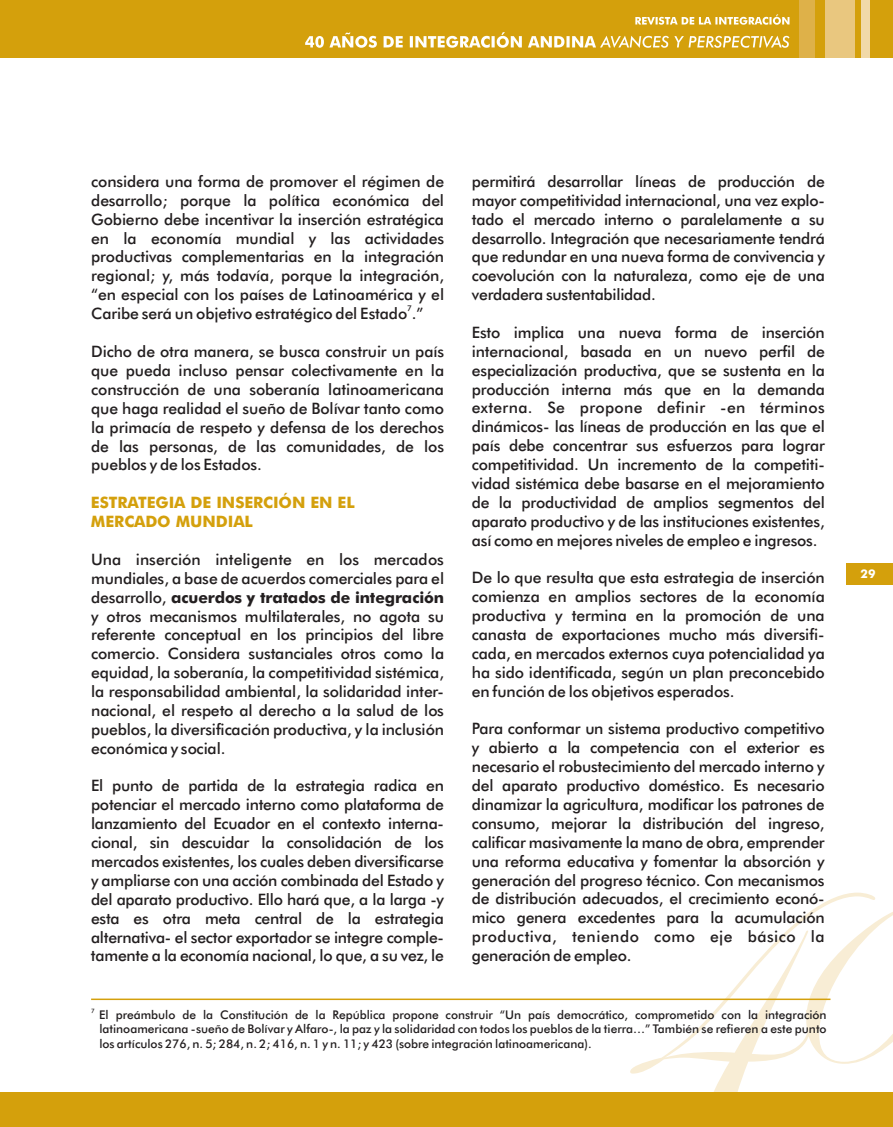
<style>
.page{position:relative;width:893px;height:1127px;background:#fff}
.page>*{position:absolute;margin:0;border:0;box-sizing:border-box;transform-origin:0 0}
.t1{font:500 15.75px/18.9px "Futura BT";letter-spacing:-.01em;color:#231f20;text-align:justify}
.t2{font:500 15.75px/18.9px "Futura BT";letter-spacing:-.005em;color:#d4a00c}
.t3{font:500 12px/14.4px "Futura BT";color:#231f20;text-align:justify}
.t4{font:500 12px "Futura BT";color:#fff}
.t5{font:500 7.8px "Futura BT";color:#231f20}
.t6{font:500 6px "Futura BT";color:#231f20}
.s1{font-style:inherit}
</style>
<div class="page">
<div style="left:846px;top:563px;width:47px;height:21px;background:#d4a00c"></div>
<svg style="left:630px;top:892px;width:263px;height:200px"></svg>
<div style="left:0;top:0;width:893px;height:58px;background:#d4a00c"></div>
<div style="left:825px;top:0;width:29px;height:58px;background:#e9c77f"></div>
<div style="left:861px;top:0;width:9px;height:58px;background:#f1d9a8"></div>
<svg style="left:635px;top:14px;width:154px;height:11px"></svg>
<svg style="left:305px;top:32px;width:484px;height:16px"></svg>
<div style="left:799px;top:0;width:15px;height:58px;background:#deb149"></div>
<div style="left:0;top:1092px;width:893px;height:35px;background:#d4a00c"></div>
<hr style="left:91px;top:998px;width:739px;height:2px;background:#d4a00c">
<p class="t1" style="left:91px;top:173px;width:355px">considera una forma de promover el régimen de desarrollo; porque la política económica del Gobierno debe incentivar la inserción estratégica en la economía mundial y las actividades productivas complementarias en la integración regional; y, más todavía, porque la integración, “en especial con los países de Latinoamérica y el</p>
<p class="t5" style="left:407px;top:305px;width:6px">7</p>
<p class="t1" style="left:91px;top:306px;width:334px">Caribe será un objetivo estratégico del Estado .”</p>
<p class="t1" style="left:91px;top:344px;width:355px">Dicho de otra manera, se busca construir un país que pueda incluso pensar colectivamente en la construcción de una soberanía latinoamericana que haga realidad el sueño de Bolívar tanto como la primacía de respeto y defensa de los derechos de las personas, de las comunidades, de los pueblos y de los Estados.</p>
<p class="t2" style="left:91px;top:495px;width:265px">ESTRATEGIA DE INSERCIÓN EN EL<br>MERCADO MUNDIAL</p>
<p class="t1" style="left:91px;top:551px;width:355px">Una inserción inteligente en los mercados mundiales, a base de acuerdos comerciales para el desarrollo, <span class="s1">acuerdos y tratados de integración </span>y otros mecanismos multilaterales, no agota su referente conceptual en los principios del libre comercio. Considera sustanciales otros como la equidad, la soberanía, la competitividad sistémica, la responsabilidad ambiental, la solidaridad inter&shy;nacional, el respeto al derecho a la salud de los pueblos, la diversificación productiva, y la inclusión económica y social.</p>
<p class="t1" style="left:91px;top:778px;width:354px">El punto de partida de la estrategia radica en potenciar el mercado interno como plataforma de lanzamiento del Ecuador en el contexto interna&shy;cional, sin descuidar la consolidación de los mercados existentes, los cuales deben diversificarse y ampliarse con una acción combinada del Estado y del aparato productivo. Ello hará que, a la larga -y esta es otra meta central de la estrategia alternativa- el sector exportador se integre comple&shy;tamente a la economía nacional, lo que, a su vez, le</p>
<p class="t1" style="left:472px;top:173px;width:354px">permitirá desarrollar líneas de producción de mayor competitividad internacional, una vez explo&shy;tado el mercado interno o paralelamente a su desarrollo. Integración que necesariamente tendrá que redundar en una nueva forma de convivencia y coevolución con la naturaleza, como eje de una verdadera sustentabilidad.</p>
<p class="t1" style="left:472px;top:324px;width:354px">Esto implica una nueva forma de inserción internacional, basada en un nuevo perfil de especialización productiva, que se sustenta en la producción interna más que en la demanda externa. Se propone definir -en términos dinámicos- las líneas de producción en las que el país debe concentrar sus esfuerzos para lograr competitividad. Un incremento de la competiti&shy;vidad sistémica debe basarse en el mejoramiento de la productividad de amplios segmentos del aparato productivo y de las instituciones existentes, así como en mejores niveles de empleo e ingresos.</p>
<p class="t1" style="left:472px;top:570px;width:355px">De lo que resulta que esta estrategia de inserción comienza en amplios sectores de la economía productiva y termina en la promoción de una canasta de exportaciones mucho más diversifi&shy;cada, en mercados externos cuya potencialidad ya ha sido identificada, según un plan preconcebido en función de los objetivos esperados.</p>
<p class="t1" style="left:472px;top:721px;width:355px">Para conformar un sistema productivo competitivo y abierto a la competencia con el exterior es necesario el robustecimiento del mercado interno y del aparato productivo doméstico. Es necesario dinamizar la agricultura, modificar los patrones de consumo, mejorar la distribución del ingreso, calificar masivamente la mano de obra, emprender una reforma educativa y fomentar la absorción y generación del progreso técnico. Con mecanismos de distribución adecuados, el crecimiento econó&shy;mico genera excedentes para la acumulación productiva, teniendo como eje básico la generación de empleo.</p>
<p class="t6" style="left:91px;top:1008px;width:5px">7</p>
<p class="t3" style="left:99px;top:1008px;width:729px">El preámbulo de la Constitución de la República propone construir “Un país democrático, comprometido con la integración latinoamericana -sueño de Bolívar y Alfaro-, la paz y la solidaridad con todos los pueblos de la tierra…” También se refieren a este punto los artículos 276, n. 5; 284, n. 2; 416, n. 1 y n. 11; y 423 (sobre integración latinoamericana).</p>
<p class="t4" style="left:860px;top:569px;width:16px">29</p>
</div>
